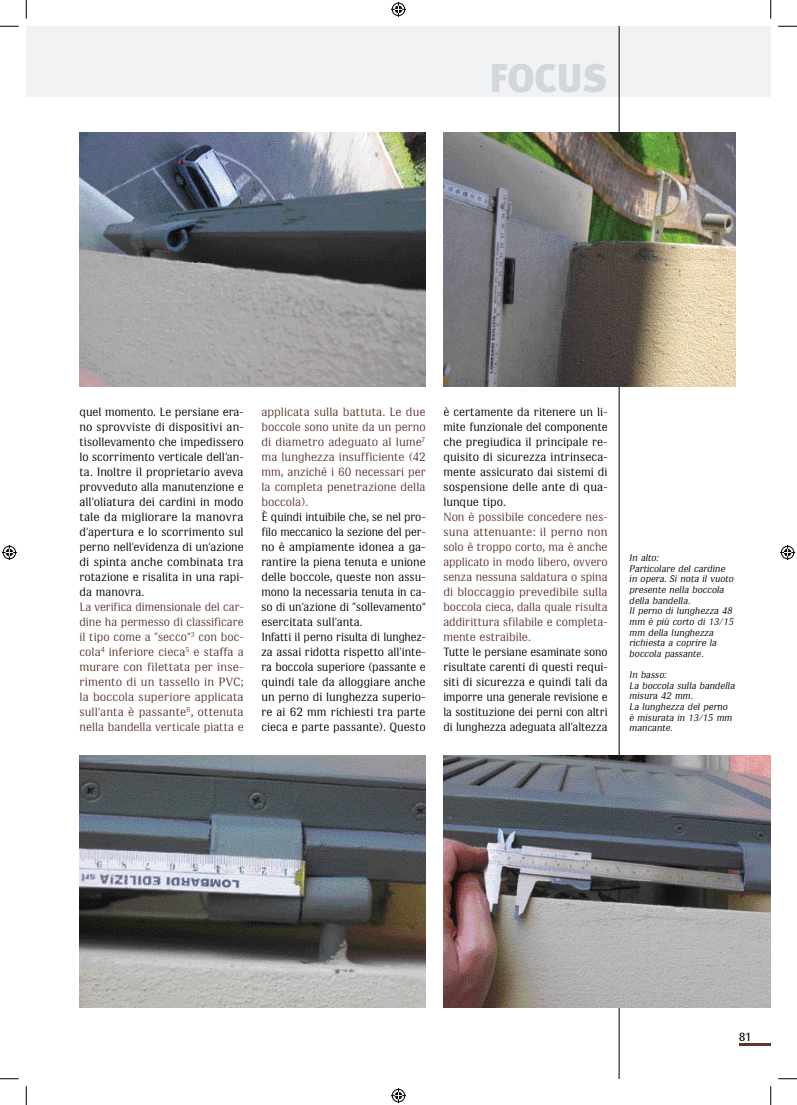
<style>
.page{position:relative;width:797px;height:1105px;background:#fff}
.page>*{position:absolute;margin:0;border:0;box-sizing:border-box;transform-origin:0 0}
.t1{font:900 39.88px "Meta Plus";letter-spacing:-.005em;color:#d3d6da}
.t2{font:12.5px/15px "Graphicus";letter-spacing:.005em;color:#5f352e;text-align:justify}
.t3{font:12.5px/15px "Graphicus";color:#000;scale:.96 1}
.t4{font:12.5px/15px "Graphicus";color:#000;text-align:justify}
.t5{font:12.5px "Ocean Sans";color:#000}
.t6{font:italic 10px/10.6px "Graphicus";color:#000}
</style>
<div class="page">
<div style="left:26px;top:26px;width:744px;height:71px;background:#f1f2f3"></div>
<hr style="left:619px;top:26px;width:1px;height:1053px;background:#000">
<hr style="left:739px;top:1043px;width:31px;height:2px;background:#5f352e">
<img style="left:79px;top:133px;width:346px;height:253px">
<img style="left:443px;top:133px;width:292px;height:254px">
<img style="left:79px;top:755px;width:346px;height:253px">
<img style="left:443px;top:755px;width:327px;height:253px">
<svg style="left:0;top:25px;width:19px;height:2px"></svg>
<svg style="left:778px;top:25px;width:19px;height:2px"></svg>
<svg style="left:0;top:1078px;width:19px;height:1px"></svg>
<svg style="left:778px;top:1078px;width:19px;height:1px"></svg>
<svg style="left:25px;top:0;width:2px;height:19px"></svg>
<svg style="left:25px;top:1086px;width:2px;height:19px"></svg>
<svg style="left:770px;top:0;width:1px;height:19px"></svg>
<svg style="left:770px;top:1086px;width:1px;height:19px"></svg>
<svg style="left:391px;top:2px;width:15px;height:15px"></svg>
<svg style="left:391px;top:1088px;width:15px;height:15px"></svg>
<svg style="left:2px;top:545px;width:15px;height:15px"></svg>
<svg style="left:780px;top:545px;width:15px;height:15px"></svg>
<h1 class="t1" style="left:489px;top:54px;width:120px">FOCUS</h1>
<p class="t4" style="left:79px;top:404px;width:166px">quel momento. Le persiane era&shy;no sprovviste di dispositivi an&shy;tisollevamento che impedissero lo scorrimento verticale dell’an&shy;ta. Inoltre il proprietario aveva provveduto alla manutenzione e all’oliatura dei cardini in modo tale da migliorare la manovra d’apertura e lo scorrimento sul perno nell’evidenza di un’azione di spinta anche combinata tra rotazione e risalita in una rapi&shy;da manovra.</p>
<p class="t2" style="left:79px;top:599px;width:166px">La verifica dimensionale del car&shy;dine ha permesso di classificare il tipo come a “secco”<sup>3</sup> con boc&shy;cola<sup>4</sup> inferiore cieca<sup>5</sup> e staffa a murare con filettata per inse&shy;rimento di un tassello in PVC; la boccola superiore applicata sull’anta è passante<sup>6</sup>, ottenuta nella bandella verticale piatta e</p>
<p class="t2" style="left:261px;top:404px;width:166px">applicata sulla battuta. Le due boccole sono unite da un perno di diametro adeguato al lume<sup>7 </sup>ma lunghezza insufficiente (42 mm, anziché i 60 necessari per la completa penetrazione della boccola).</p>
<p class="t3" style="left:261px;top:509px;width:173px">È quindi intuibile che, se nel pro&shy;filo meccanico la sezione del per&shy;no è ampiamente idonea a ga&shy;rantire la piena tenuta e unione delle boccole, queste non assu&shy;mono la necessaria tenuta in ca&shy;so di un’azione di “sollevamento” esercitata sull’anta.<br>Infatti il perno risulta di lunghez&shy;za assai ridotta rispetto all’inte&shy;ra boccola superiore (passante e quindi tale da alloggiare anche un perno di lunghezza superio&shy;re ai 62 mm richiesti tra parte cieca e parte passante). Questo</p>
<p class="t4" style="left:443px;top:404px;width:166px">è certamente da ritenere un li&shy;mite funzionale del componente che pregiudica il principale re&shy;quisito di sicurezza intrinseca&shy;mente assicurato dai sistemi di sospensione delle ante di qua&shy;lunque tipo.</p>
<p class="t2" style="left:443px;top:509px;width:166px">Non è possibile concedere nes&shy;suna attenuante: il perno non solo è troppo corto, ma è anche applicato in modo libero, ovvero senza nessuna saldatura o spina di bloccaggio prevedibile sulla boccola cieca, dalla quale risulta addirittura sfilabile e completa&shy;mente estraibile.</p>
<p class="t3" style="left:443px;top:644px;width:173px;text-align:justify">Tutte le persiane esaminate sono risultate carenti di questi requi&shy;siti di sicurezza e quindi tali da imporre una generale revisione e la sostituzione dei perni con altri di lunghezza adeguata all’altezza</p>
<p class="t6" style="left:629px;top:552px;width:106px">In alto:<br>Particolare del cardine in opera. Si nota il vuoto presente nella boccola della bandella.<br>Il perno di lunghezza 48 mm è più corto di 13/15 mm della lunghezza richiesta a coprire la boccola passante.</p>
<p class="t6" style="left:629px;top:669px;width:107px">In basso:<br>La boccola sulla bandella misura 42 mm.<br>La lunghezza del perno è misurata in 13/15 mm mancante.</p>
<p class="t5" style="left:739px;top:1030px;width:14px">81</p>
</div>
